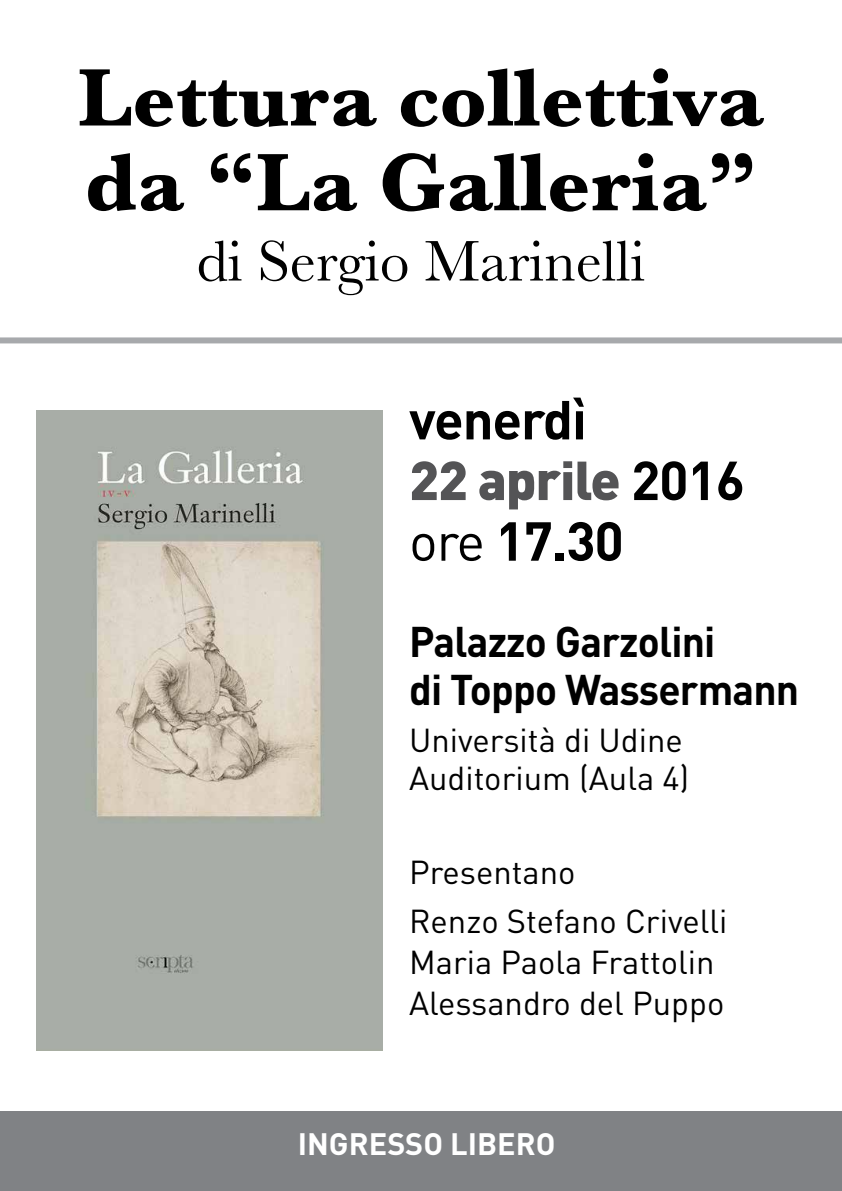
<style>
.page{position:relative;width:842px;height:1191px;background:#fff}
.page>*{position:absolute;margin:0;border:0;box-sizing:border-box;transform-origin:0 0}
.t1{font:700 84.7px/84.7px "Baskerville";color:#000}
.t2{font:59.5px "Baskerville";color:#000}
.t3{font:700 54px/60.6px "DIN";letter-spacing:-.02em;color:#000}
.t4{font:700 42.4px/47.5px "DIN";letter-spacing:-.02em;color:#000;scale:.96 1}
.t5{font:32.8px/37.7px "DIN";color:#000}
.t6{font:700 30.6px "DIN";color:#fff}
.s1{font-weight:900;color:#545456}
.s2{font-weight:400}
</style>
<div class="page">
<div style="left:0;top:337px;width:842px;height:6px;background:#a7a9ac"></div>
<div style="left:0;top:1111px;width:842px;height:80px;background:#808285"></div>
<img style="left:37px;top:410px;width:345px;height:640px">
<h1 class="t1" style="left:78px;top:56px;width:688px">Lettura collettiva da “La Galleria”</h1>
<h2 class="t2" style="left:197px;top:223px;width:450px">di Sergio Marinelli</h2>
<h3 class="t3" style="left:409px;top:387px;width:337px">venerdì<br><span class="s1">22 aprile</span> 2016 <span class="s2">ore</span> 17.30</h3>
<p class="t4" style="left:409px;top:616px;width:408px">Palazzo Garzolini<br>di Toppo Wassermann</p>
<p class="t5" style="left:409px;top:721px;width:282px">Università di Udine<br>Auditorium (Aula 4)</p>
<p class="t5" style="left:409px;top:846px;width:320px;line-height:49.5px">Presentano<br>Renzo Stefano Crivelli</p>
<p class="t5" style="left:409px;top:941px;width:317px;line-height:41px">Maria Paola Frattolin<br>Alessandro del Puppo</p>
<p class="t6" style="left:298px;top:1123px;width:259px">INGRESSO LIBERO</p>
</div>
